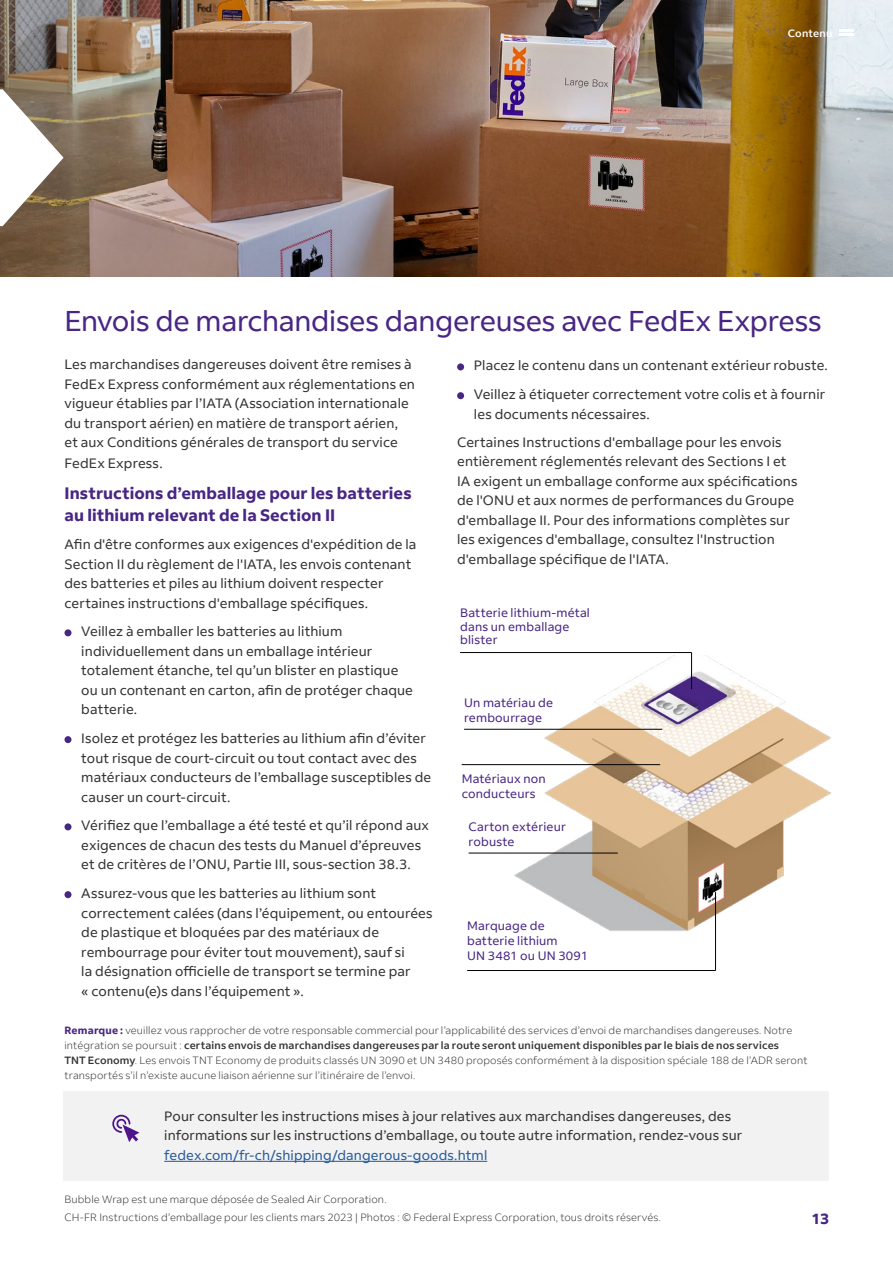
<style>
.page{position:relative;width:893px;height:1263px;background:#fff}
.page>*{position:absolute;margin:0;border:0;box-sizing:border-box;transform-origin:0 0}
.t1{font:28.5px "Fed Ex Sans";letter-spacing:-.01em;color:#482683}
.t2{font:700 16.5px/22.5px "Fed Ex Sans";letter-spacing:.005em;color:#482683}
.t3{font:700 15px "Fed Ex Sans";color:#482683}
.t4{font:13.5px/19.5px "Fed Ex Sans";letter-spacing:.01em;color:#333}
.t5{font:13.5px "Fed Ex Sans";letter-spacing:.01em;color:#275b9b}
.t6{font:12.15px/15px "Fed Ex Sans";letter-spacing:.015em;color:#482683}
.t7{font:300 10.5px/15px "Fed Ex Sans";letter-spacing:.01em;color:#333}
.t8{font:500 10.5px "Fed Ex Sans";letter-spacing:.02em;color:#fff}
.s1{font-weight:700;color:#482683}
.s2{font-weight:500}
</style>
<div class="page">
<img style="left:0;top:0;width:893px;height:276px">
<svg style="left:0;top:89px;width:64px;height:137px"></svg>
<div style="left:64px;top:629px;width:7px;height:7px;background:#482683;border-radius:50%"></div>
<div style="left:64px;top:736px;width:7px;height:7px;background:#482683;border-radius:50%"></div>
<div style="left:64px;top:823px;width:7px;height:7px;background:#482683;border-radius:50%"></div>
<div style="left:64px;top:891px;width:7px;height:7px;background:#482683;border-radius:50%"></div>
<div style="left:457px;top:363px;width:7px;height:7px;background:#482683;border-radius:50%"></div>
<div style="left:457px;top:392px;width:7px;height:7px;background:#482683;border-radius:50%"></div>
<div style="left:64px;top:1091px;width:765px;height:90px;background:#f2f2f2"></div>
<hr style="left:164px;top:1161px;width:323px;height:1px;background:#275b9b">
<svg style="left:112px;top:1114px;width:27px;height:28px"></svg>
<img style="left:511px;top:655px;width:320px;height:276px">
<hr style="left:464px;top:729px;width:198px;height:1px;background:#000">
<hr style="left:469px;top:853px;width:149px;height:1px;background:#000">
<hr style="left:460px;top:652px;width:232px;height:1px;background:#000">
<hr style="left:691px;top:653px;width:1px;height:36px;background:#000">
<hr style="left:467px;top:970px;width:248px;height:1px;background:#000">
<hr style="left:715px;top:892px;width:1px;height:79px;background:#000">
<hr style="left:462px;top:764px;width:198px;height:1px;background:#000">
<svg style="left:838px;top:30px;width:15px;height:6px"></svg>
<p class="t8" style="left:788px;top:27px;width:46px">Contenu</p>
<h1 class="t1" style="left:64px;top:304px;width:759px">Envois de marchandises dangereuses avec FedEx Express</h1>
<p class="t4" style="left:64px;top:355px;width:352px">Les marchandises dangereuses doivent être remises à FedEx Express conformément aux réglementations en vigueur établies par l’IATA (Association internationale du transport aérien) en matière de transport aérien,<br>et aux Conditions générales de transport du service FedEx Express.</p>
<p class="t2" style="left:64px;top:482px;width:349px">Instructions d’emballage pour les batteries au lithium relevant de la Section II</p>
<p class="t4" style="left:64px;top:535px;width:353px">Afin d'être conformes aux exigences d'expédition de la Section II du règlement de l'IATA, les envois contenant des batteries et piles au lithium doivent respecter certaines instructions d'emballage spécifiques.</p>
<p class="t4" style="left:81px;top:622px;width:333px">Veillez à emballer les batteries au lithium individuellement dans un emballage intérieur totalement étanche, tel qu’un blister en plastique ou un contenant en carton, afin de protéger chaque batterie.</p>
<p class="t4" style="left:81px;top:729px;width:351px">Isolez et protégez les batteries au lithium afin d’éviter tout risque de court-circuit ou tout contact avec des matériaux conducteurs de l’emballage susceptibles de causer un court-circuit.</p>
<p class="t4" style="left:81px;top:816px;width:349px">Vérifiez que l’emballage a été testé et qu’il répond aux exigences de chacun des tests du Manuel d’épreuves et de critères de l’ONU, Partie III, sous-section 38.3.</p>
<p class="t4" style="left:81px;top:884px;width:353px">Assurez-vous que les batteries au lithium sont correctement calées (dans l’équipement, ou entourées de plastique et bloquées par des matériaux de rembourrage pour éviter tout mouvement), sauf si<br>la désignation officielle de transport se termine par<br>« contenu(e)s dans l’équipement ».</p>
<p class="t4" style="left:474px;top:351px;width:355px;line-height:28.8px">Placez le contenu dans un contenant extérieur robuste.<br>Veillez à étiqueter correctement votre colis et à fournir</p>
<p class="t4" style="left:457px;top:400px;width:326px;line-height:28px;text-indent:17px">les documents nécessaires.<br>Certaines Instructions d'emballage pour les envois</p>
<p class="t4" style="left:457px;top:452px;width:342px">entièrement réglementés relevant des Sections I et IA exigent un emballage conforme aux spécifications de l'ONU et aux normes de performances du Groupe d'emballage II. Pour des informations complètes sur les exigences d'emballage, consultez l'Instruction d'emballage spécifique de l'IATA.</p>
<p class="t6" style="left:460px;top:606px;width:131px;line-height:13.5px">Batterie lithium-métal dans un emballage blister</p>
<p class="t6" style="left:464px;top:696px;width:90px">Un matériau de rembourrage</p>
<p class="t6" style="left:462px;top:771px;width:86px">Matériaux non conducteurs</p>
<p class="t6" style="left:469px;top:819px;width:99px">Carton extérieur robuste</p>
<p class="t6" style="left:467px;top:918px;width:122px">Marquage de batterie lithium<br>UN 3481 ou UN 3091</p>
<p class="t7" style="left:64px;top:1023px;width:744px"><span class="s1">Remarque :</span> veuillez vous rapprocher de votre responsable commercial pour l’applicabilité des services d’envoi de marchandises dangereuses. Notre intégration se poursuit : <span class="s2">certains envois de marchandises dangereuses par la route seront uniquement disponibles par le biais de nos services<br>TNT Economy</span>. Les envois TNT Economy de produits classés UN 3090 et UN 3480 proposés conformément à la disposition spéciale 188 de l’ADR seront transportés s’il n’existe aucune liaison aérienne sur l’itinéraire de l’envoi.</p>
<p class="t4" style="left:164px;top:1106px;width:579px">Pour consulter les instructions mises à jour relatives aux marchandises dangereuses, des informations sur les instructions d’emballage, ou toute autre information, rendez-vous sur</p>
<p class="t5" style="left:164px;top:1147px;width:325px">fedex.com/fr-ch/shipping/dangerous-goods.html</p>
<p class="t7" style="left:64px;top:1191px;width:324px">Bubble Wrap est une marque déposée de Sealed Air Corporation.</p>
<p class="t7" style="left:64px;top:1210px;width:598px">CH-FR Instructions d’emballage pour les clients mars 2023 | Photos : © Federal Express Corporation, tous droits réservés.</p>
<p class="t3" style="left:812px;top:1210px;width:19px">13</p>
</div>
